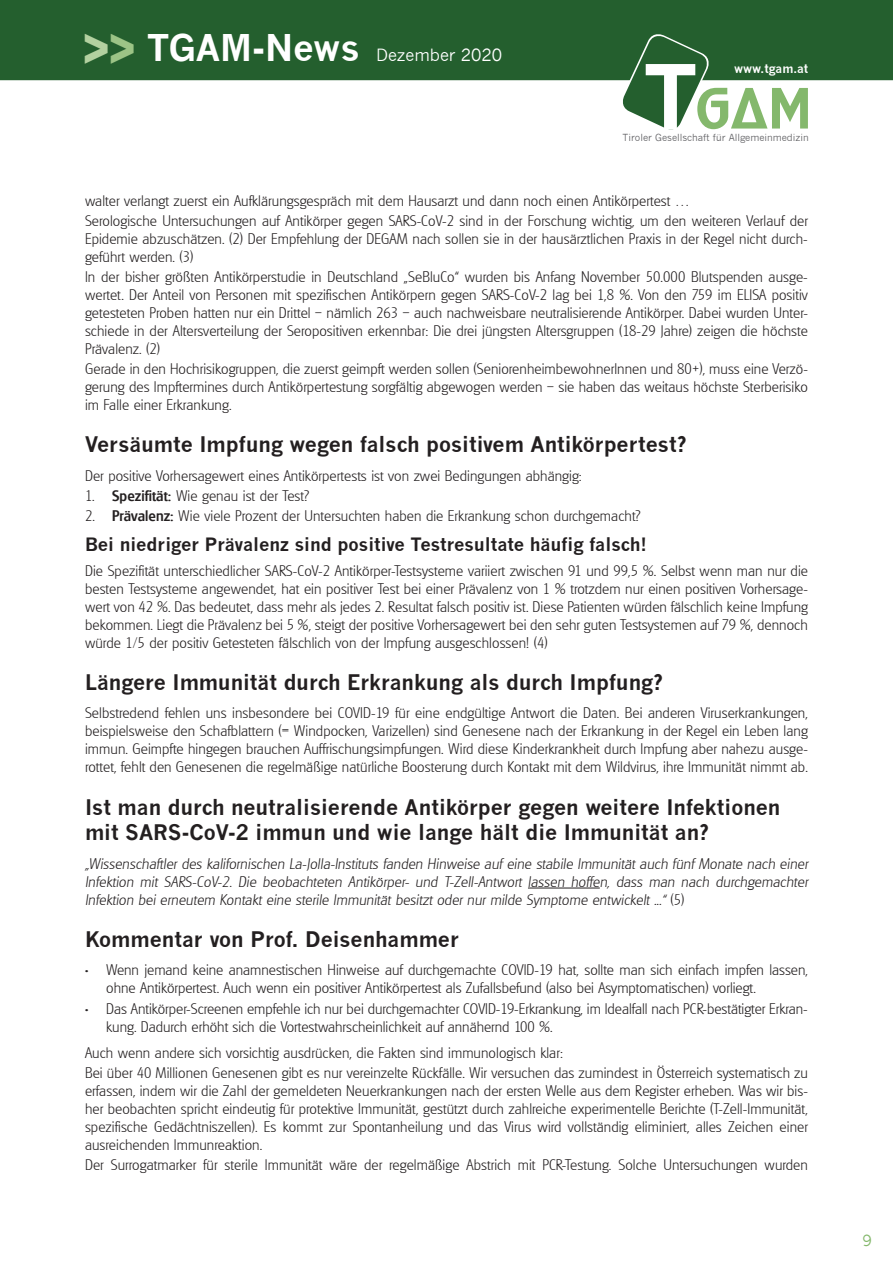
<style>
.page{position:relative;width:893px;height:1263px;background:#fff}
.page>*{position:absolute;margin:0;border:0;box-sizing:border-box;transform-origin:0 0}
.t1{font:700 87.6px "News Gothic";color:#fff}
.t2{font:700 21px/25.2px "News Gothic";color:#231f20}
.t3{font:700 18px "News Gothic";color:#231f20}
.t4{font:16.5px "News Gothic";color:#fff}
.t5{font:200 15px/18px "Glasgow";letter-spacing:.005em;color:#231f20}
.t6{font:italic 200 15px/18px "Glasgow";letter-spacing:.005em;color:#231f20;text-align:justify}
.t7{font:15px "News Gothic";color:#84b86c}
.t8{font:700 12px "News Gothic";color:#fff}
.t9{font:9.6px "News Gothic";letter-spacing:-.005em;color:#636366}
.s1{font-family:"Helvetica Neue LT Pro";font-weight:900;font-stretch:condensed;font-size:56.25px;color:#b3d1a0}
.s2{font-family:"Helvetica Neue LT Pro";font-weight:900;font-stretch:condensed;font-size:56.25px;color:#9cc486}
.s3{font-weight:700;font-size:36px}
.s4{font-weight:500}
.s5{font-style:normal}
.s6{font-weight:600}
</style>
<div class="page">
<div style="left:0;top:0;width:893px;height:80px;background:#245f2e"></div>
<svg style="left:617px;top:34px;width:191px;height:96px"></svg>
<hr style="left:528px;top:888px;width:72px;height:1px;background:#231f20">
<p class="t4" style="left:83px;top:46px;width:421px"><span class="s1">&gt;</span><span class="s2">&gt;</span> <span class="s3">TGAM-News</span> Dezember 2020</p>
<h1 class="t1" style="left:643px;top:44px;width:57px">T</h1>
<p class="t8" style="left:734px;top:61px;width:76px">www.tgam.at</p>
<p class="t9" style="left:622px;top:132px;width:188px">Tiroler Gesellschaft für Allgemeinmedizin</p>
<p class="t5" style="left:85px;top:190px;width:724px;line-height:20.1px">walter verlangt zuerst ein Aufklärungsgespräch mit dem Hausarzt und dann noch einen Antikörpertest …<br>Serologische Untersuchungen auf Antikörper gegen SARS-CoV-2 sind in der Forschung wichtig, um den weiteren Verlauf der</p>
<p class="t5" style="left:85px;top:229px;width:724px">Epidemie abzuschätzen. (2) Der Empfehlung der DEGAM nach sollen sie in der hausärztlichen Praxis in der Regel nicht durch&shy;geführt werden. (3)</p>
<p class="t5" style="left:85px;top:267px;width:724px;text-align:justify">In der bisher größten Antikörperstudie in Deutschland „SeBluCo“ wurden bis Anfang November 50.000 Blutspenden ausge&shy;wertet. Der Anteil von Personen mit spezifischen Antikörpern gegen SARS-CoV-2 lag bei 1,8 %. Von den 759 im ELISA positiv getesteten Proben hatten nur ein Drittel – nämlich 263 – auch nachweisbare neutralisierende Antikörper. Dabei wurden Unter&shy;schiede in der Altersverteilung der Seropositiven erkennbar: Die drei jüngsten Altersgruppen (18-29 Jahre) zeigen die höchste Prävalenz. (2)</p>
<p class="t5" style="left:85px;top:360px;width:724px;text-align:justify">Gerade in den Hochrisikogruppen, die zuerst geimpft werden sollen (SeniorenheimbewohnerInnen und 80+), muss eine Verzö&shy;gerung des Impftermines durch Antikörpertestung sorgfältig abgewogen werden – sie haben das weitaus höchste Sterberisiko im Falle einer Erkrankung.</p>
<h2 class="t2" style="left:85px;top:432px;width:603px">Versäumte Impfung wegen falsch positivem Antikörpertest?</h2>
<p class="t5" style="left:85px;top:466px;width:498px">Der positive Vorhersagewert eines Antikörpertests ist von zwei Bedingungen abhängig:</p>
<p class="t5" style="left:85px;top:487px;width:226px">1. <span class="s4">Spezifität:</span> Wie genau ist der Test?</p>
<p class="t5" style="left:85px;top:507px;width:557px">2. <span class="s4">Prävalenz:</span> Wie viele Prozent der Untersuchten haben die Erkrankung schon durchgemacht?</p>
<p class="t3" style="left:85px;top:534px;width:563px">Bei niedriger Prävalenz sind positive Testresultate häufig falsch!</p>
<p class="t5" style="left:85px;top:561px;width:724px;text-align:justify">Die Spezifität unterschiedlicher SARS-CoV-2 Antikörper-Testsysteme variiert zwischen 91 und 99,5 %. Selbst wenn man nur die besten Testsysteme angewendet, hat ein positiver Test bei einer Prävalenz von 1 % trotzdem nur einen positiven Vorhersage&shy;wert von 42 %. Das bedeutet, dass mehr als jedes 2. Resultat falsch positiv ist. Diese Patienten würden fälschlich keine Impfung bekommen. Liegt die Prävalenz bei 5 %, steigt der positive Vorhersagewert bei den sehr guten Testsystemen auf 79 %, dennoch würde 1/5 der positiv Getesteten fälschlich von der Impfung ausgeschlossen! (4)</p>
<h2 class="t2" style="left:85px;top:669px;width:579px">Längere Immunität durch Erkrankung als durch Impfung?</h2>
<p class="t5" style="left:85px;top:704px;width:724px;text-align:justify">Selbstredend fehlen uns insbesondere bei COVID-19 für eine endgültige Antwort die Daten. Bei anderen Viruserkrankungen, beispielsweise den Schafblattern (= Windpocken, Varizellen) sind Genesene nach der Erkrankung in der Regel ein Leben lang immun. Geimpfte hingegen brauchen Auffrischungsimpfungen. Wird diese Kinderkrankheit durch Impfung aber nahezu ausge&shy;rottet, fehlt den Genesenen die regelmäßige natürliche Boosterung durch Kontakt mit dem Wildvirus, ihre Immunität nimmt ab.</p>
<h2 class="t2" style="left:85px;top:794px;width:697px">Ist man durch neutralisierende Antikörper gegen weitere Infektionen mit SARS-CoV-2 immun und wie lange hält die Immunität an?</h2>
<p class="t6" style="left:85px;top:854px;width:724px">„Wissenschaftler des kalifornischen La-Jolla-Instituts fanden Hinweise auf eine stabile Immunität auch fünf Monate nach einer Infektion mit SARS-CoV-2. Die beobachteten Antikörper- und T-Zell-Antwort lassen hoffen, dass man nach durchgemachter Infektion bei erneutem Kontakt eine sterile Immunität besitzt oder nur milde Symptome entwickelt ...“ <span class="s5">(5)</span></p>
<h2 class="t2" style="left:85px;top:926px;width:375px">Kommentar von Prof. Deisenhammer</h2>
<p class="t5" style="left:106px;top:961px;width:703px;text-indent:-21px"><span class="s6">•</span> Wenn jemand keine anamnestischen Hinweise auf durchgemachte COVID-19 hat, sollte man sich einfach impfen lassen, ohne Antikörpertest. Auch wenn ein positiver Antikörpertest als Zufallsbefund (also bei Asymptomatischen) vorliegt.</p>
<p class="t5" style="left:106px;top:999px;width:703px;text-indent:-21px"><span class="s6">•</span> Das Antikörper-Screenen empfehle ich nur bei durchgemachter COVID-19-Erkrankung, im Idealfall nach PCR-bestätigter Erkran&shy;kung. Dadurch erhöht sich die Vortestwahrscheinlichkeit auf annähernd 100 %.</p>
<p class="t5" style="left:85px;top:1042px;width:724px;line-height:20.1px">Auch wenn andere sich vorsichtig ausdrücken, die Fakten sind immunologisch klar:<br>Bei über 40 Millionen Genesenen gibt es nur vereinzelte Rückfälle. Wir versuchen das zumindest in Österreich systematisch zu</p>
<p class="t5" style="left:85px;top:1082px;width:724px;text-align:justify">erfassen, indem wir die Zahl der gemeldeten Neuerkrankungen nach der ersten Welle aus dem Register erheben. Was wir bis&shy;her beobachten spricht eindeutig für protektive Immunität, gestützt durch zahlreiche experimentelle Berichte (T-Zell-Immunität, spezifische Gedächtniszellen). Es kommt zur Spontanheilung und das Virus wird vollständig eliminiert, alles Zeichen einer ausreichenden Immunreaktion.</p>
<p class="t5" style="left:85px;top:1156px;width:724px">Der Surrogatmarker für sterile Immunität wäre der regelmäßige Abstrich mit PCR-Testung. Solche Untersuchungen wurden</p>
<p class="t7" style="left:862px;top:1231px;width:11px">9</p>
</div>
